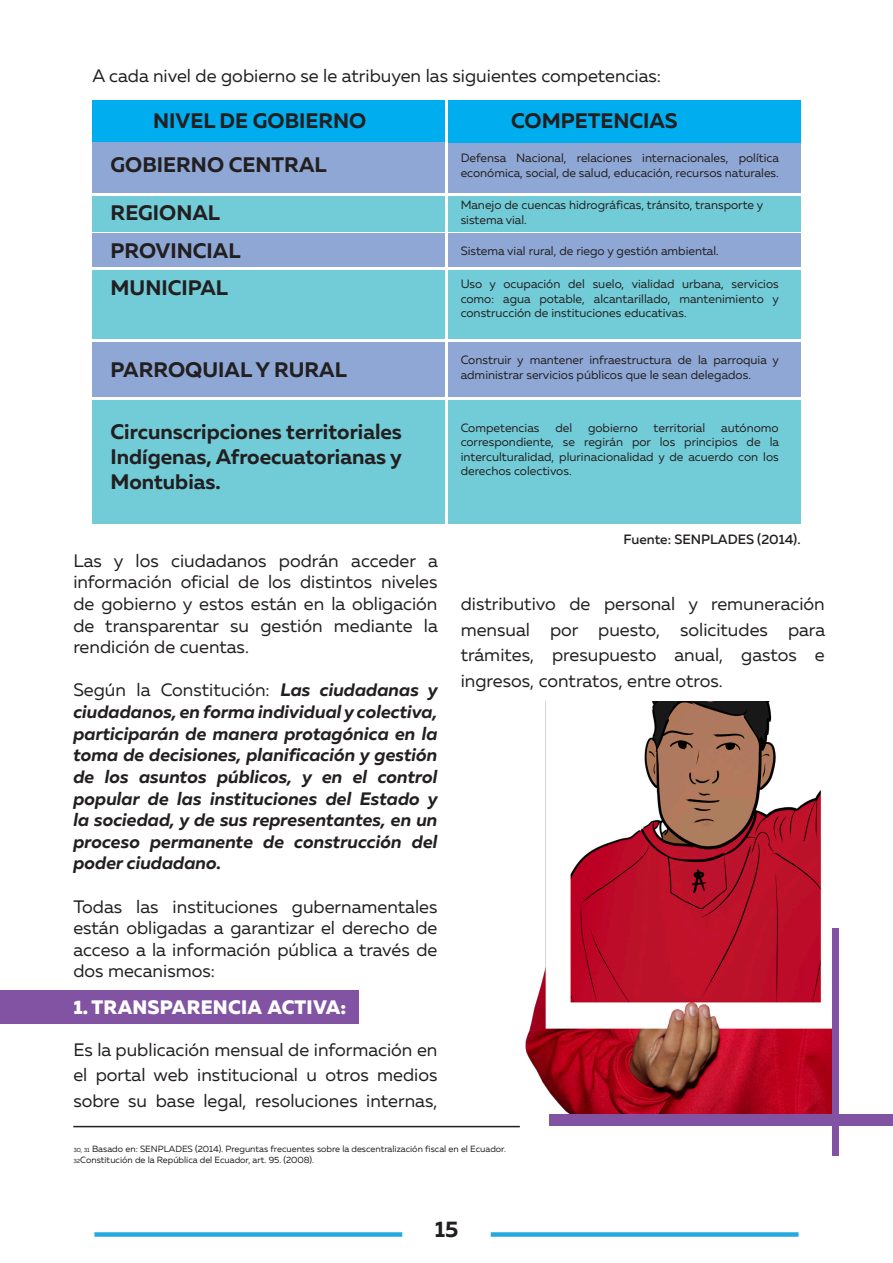
<style>
.page{position:relative;width:893px;height:1263px;background:#fff}
.page>*{position:absolute;margin:0;border:0;box-sizing:border-box;transform-origin:0 0}
.t1{font:700 22.5px "Muller";color:#231f20}
.t2{font:700 21px/25.2px "Muller";color:#231f20;text-align:justify}
.Párrafo{font:800 19.5px "Muller";letter-spacing:.01em;color:#fff}
.Párrafo-2{font:18px/21.6px "Muller";color:#231f20;text-align:justify}
.Párrafo-3{font:italic 700 18px/21.6px "Muller";color:#231f20;text-align:justify}
.t3{font:500 13.5px "Muller";color:#231f20}
.t4{font:12px/14.4px "Muller";color:#231f20}
.t5{font:9px "Muller";color:#231f20}
.s1{font-weight:400;font-style:normal}
.s2{font-size:6px}
</style>
<div class="page">
<div style="left:491px;top:1232px;width:308px;height:5px;background:#24aae1"></div>
<div style="left:94px;top:1232px;width:308px;height:5px;background:#24aae1"></div>
<div style="left:0;top:990px;width:358px;height:33px;background:#8253a2"></div>
<div style="left:92px;top:100px;width:353px;height:43px;background:#00aeef"></div>
<div style="left:92px;top:143px;width:353px;height:50px;background:#8ea7d4"></div>
<div style="left:92px;top:196px;width:353px;height:35px;background:#72ccd7"></div>
<div style="left:92px;top:234px;width:353px;height:33px;background:#8ea7d4"></div>
<div style="left:92px;top:270px;width:353px;height:69px;background:#72ccd7"></div>
<div style="left:92px;top:342px;width:353px;height:55px;background:#8ea7d4"></div>
<div style="left:92px;top:400px;width:353px;height:124px;background:#72ccd7"></div>
<div style="left:448px;top:143px;width:352px;height:50px;background:#8ea7d4"></div>
<div style="left:448px;top:196px;width:352px;height:35px;background:#72ccd7"></div>
<div style="left:448px;top:234px;width:352px;height:33px;background:#8ea7d4"></div>
<div style="left:448px;top:270px;width:352px;height:69px;background:#72ccd7"></div>
<div style="left:448px;top:342px;width:352px;height:55px;background:#8ea7d4"></div>
<div style="left:448px;top:400px;width:352px;height:124px;background:#72ccd7"></div>
<div style="left:448px;top:100px;width:352px;height:43px;background:#00aeef"></div>
<hr style="left:73px;top:1126px;width:447px;height:1px;background:#231f20">
<img style="left:525px;top:702px;width:307px;height:415px">
<div style="left:550px;top:1114px;width:343px;height:12px;background:#8253a2"></div>
<div style="left:832px;top:928px;width:7px;height:227px;background:#8253a2"></div>
<p class="Párrafo-2" style="left:92px;top:65px;width:570px">A cada nivel de gobierno se le atribuyen las siguientes competencias:</p>
<p class="t2" style="left:153px;top:108px;width:215px">NIVEL DE GOBIERNO</p>
<p class="t2" style="left:111px;top:152px;width:218px">GOBIERNO CENTRAL</p>
<p class="t2" style="left:111px;top:200px;width:111px">REGIONAL</p>
<p class="t2" style="left:111px;top:238px;width:132px">PROVINCIAL</p>
<p class="t2" style="left:111px;top:275px;width:119px">MUNICIPAL</p>
<p class="t2" style="left:111px;top:357px;width:238px">PARROQUIAL Y RURAL</p>
<p class="t2" style="left:111px;top:419px;width:293px">Circunscripciones territoriales Indígenas, Afroecuatorianas y Montubias.</p>
<p class="Párrafo-2" style="left:73px;top:549px;width:366px">Las y los ciudadanos podrán acceder a información oficial de los distintos niveles de gobierno y estos están en la obligación de transparentar su gestión mediante la rendición de cuentas.</p>
<p class="Párrafo-3" style="left:73px;top:679px;width:366px"><span class="s1">Según la Constitución:</span> Las ciudadanas y ciudadanos, en forma individual y colectiva, participarán de manera protagónica en la toma de decisiones, planificación y gestión de los asuntos públicos, y en el control popular de las instituciones del Estado y la sociedad, y de sus representantes, en un proceso permanente de construcción del poder ciudadano.</p>
<p class="Párrafo-2" style="left:73px;top:895px;width:366px">Todas las instituciones gubernamentales están obligadas a garantizar el derecho de acceso a la información pública a través de dos mecanismos:</p>
<p class="Párrafo" style="left:73px;top:995px;width:275px">1. TRANSPARENCIA ACTIVA:</p>
<p class="Párrafo-2" style="left:73px;top:1037px;width:366px;line-height:25.5px">Es la publicación mensual de información en el portal web institucional u otros medios sobre su base legal, resoluciones internas,</p>
<p class="t2" style="left:511px;top:108px;width:168px">COMPETENCIAS</p>
<p class="t4" style="left:461px;top:151px;width:320px">Defensa Nacional, relaciones internacionales, política económica, social, de salud, educación, recursos naturales.</p>
<p class="t4" style="left:461px;top:198px;width:304px">Manejo de cuencas hidrográficas, tránsito, transporte y sistema vial.</p>
<p class="t4" style="left:461px;top:243px;width:260px">Sistema vial rural, de riego y gestión ambiental.</p>
<p class="t4" style="left:461px;top:277px;width:320px;text-align:justify">Uso y ocupación del suelo, vialidad urbana, servicios como: agua potable, alcantarillado, mantenimiento y construcción de instituciones educativas.</p>
<p class="t4" style="left:461px;top:353px;width:320px">Construir y mantener infraestructura de la parroquia y administrar servicios públicos que le sean delegados.</p>
<p class="t4" style="left:461px;top:420px;width:80px">Competencias</p>
<p class="t4" style="left:555px;top:420px;width:18px">del</p>
<p class="t4" style="left:588px;top:420px;width:51px">gobierno</p>
<p class="t4" style="left:654px;top:420px;width:53px">territorial</p>
<p class="t4" style="left:461px;top:420px;width:320px;text-align:justify;text-indent:260px">autónomo correspondiente, se regirán por los principios de la interculturalidad, plurinacionalidad y de acuerdo con los derechos colectivos.</p>
<p class="t3" style="left:624px;top:531px;width:178px">Fuente: SENPLADES (2014).</p>
<p class="Párrafo-2" style="left:461px;top:591px;width:366px;line-height:25.5px">distributivo de personal y remuneración mensual por puesto, solicitudes para trámites, presupuesto anual, gastos e ingresos, contratos, entre otros.</p>
<p class="t5" style="left:73px;top:1143px;width:434px"><span class="s2">30, 31</span> Basado en: SENPLADES (2014). Preguntas frecuentes sobre la descentralización fiscal en el Ecuador.</p>
<p class="t5" style="left:73px;top:1154px;width:242px"><span class="s2">32</span>Constitución de la República del Ecuador, art. 95. (2008).</p>
<h1 class="t1" style="left:435px;top:1215px;width:25px">15</h1>
</div>
